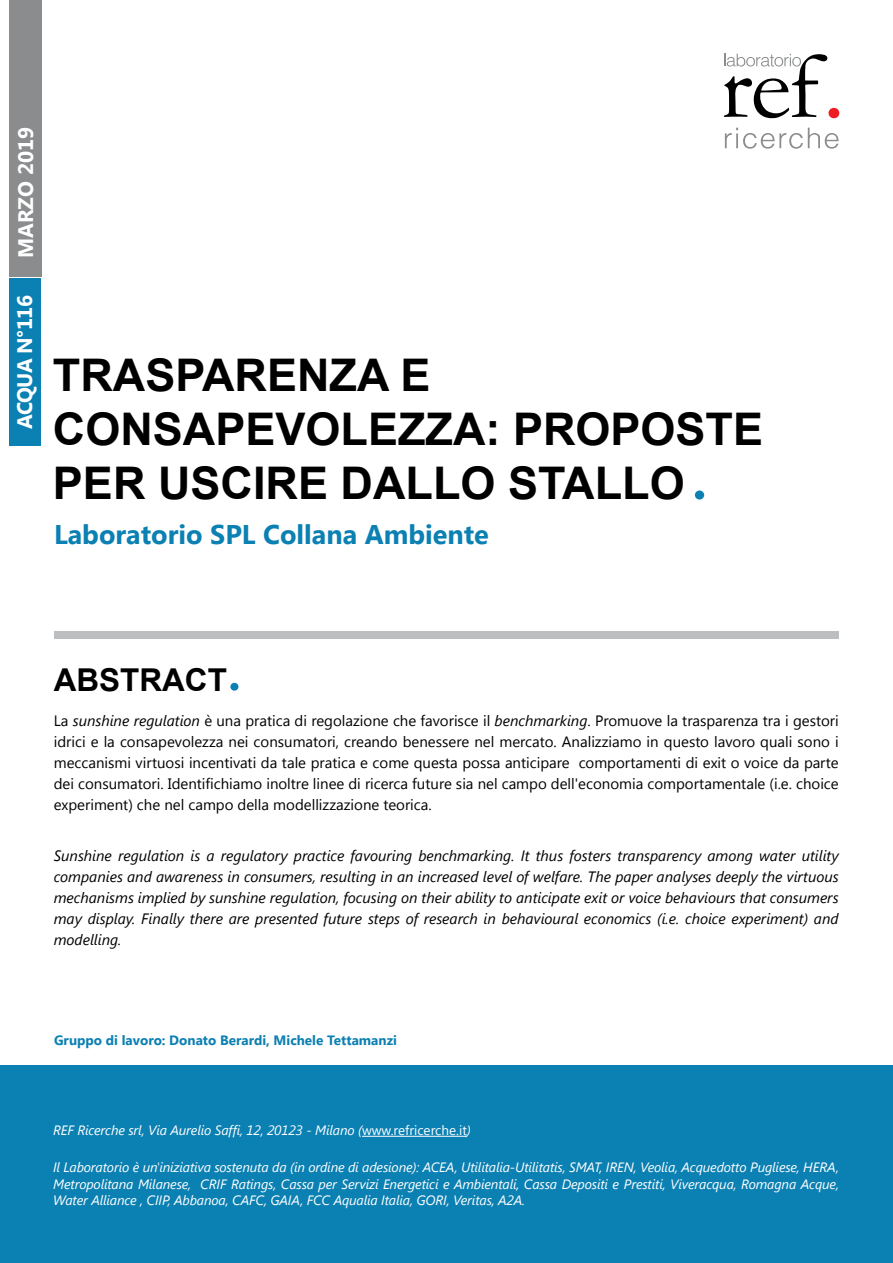
<style>
.page{position:relative;width:893px;height:1263px;background:#fff}
.page>*{position:absolute;margin:0;border:0;box-sizing:border-box;transform-origin:0 0}
.t1{font:700 45px/54px "Arial";color:#000}
.t2{font:700 31.5px "Arial";color:#000}
.t3{font:700 27px "Segoe UI";color:#0b80b2}
.t4{font:700 21px "Segoe UI";color:#fff}
.t5{font:15px/21px "Segoe UI";color:#000;text-align:justify}
.t6{font:italic 15px/21px "Segoe UI";color:#000;text-align:justify}
.t7{font:italic 13.5px/16.5px "Segoe UI";letter-spacing:-.01em;color:#fff;text-align:justify}
.t8{font:700 13.5px "Segoe UI";color:#0b80b2}
.s1{font-style:italic}
.s2{font-style:normal}
</style>
<div class="page">
<div style="left:9px;top:278px;width:32px;height:167px;background:#0b80b2"></div>
<div style="left:9px;top:0;width:32px;height:277px;background:#8a8c8e"></div>
<div style="left:695px;top:490px;width:9px;height:9px;background:#0b80b2;border-radius:50%"></div>
<div style="left:0;top:1065px;width:893px;height:198px;background:#0b80b2"></div>
<hr style="left:362px;top:1136px;width:105px;height:1px;background:#fff">
<div style="left:54px;top:631px;width:785px;height:8px;background:#bcbec0"></div>
<svg style="left:725px;top:128px;width:114px;height:21px"></svg>
<svg style="left:724px;top:54px;width:115px;height:64px"></svg>
<div style="left:230px;top:683px;width:8px;height:8px;background:#0b80b2;border-radius:50%"></div>
<h3 class="t4" style="left:11px;top:258px;width:133px;rotate:-90deg">marzo 2019</h3>
<h3 class="t4" style="left:10px;top:429px;width:135px;rotate:-90deg">Acqua N°116</h3>
<h1 class="t1" style="left:53px;top:349px;width:712px">TRASPARENZA E<br>CONSAPEVOLEZZA: PROPOSTE<br>PER USCIRE DALLO STALLO</h1>
<h3 class="t3" style="left:54px;top:515px;width:436px">Laboratorio SPL Collana Ambiente</h3>
<h2 class="t2" style="left:54px;top:662px;width:173px">ABSTRACT</h2>
<p class="t5" style="left:54px;top:710px;width:786px">La <span class="s1">sunshine regulation</span> è una pratica di regolazione che favorisce il <span class="s1">benchmarking</span>. Promuove la trasparenza tra i gestori idrici e la consapevolezza nei consumatori, creando benessere nel mercato. Analizziamo in questo lavoro quali sono i meccanismi virtuosi incentivati da tale pratica e come questa possa anticipare comportamenti di exit o voice da parte dei consumatori. Identifichiamo inoltre linee di ricerca future sia nel campo dell'economia comportamentale (i.e. choice experiment) che nel campo della modellizzazione teorica.</p>
<p class="t6" style="left:54px;top:844px;width:786px">Sunshine regulation is a regulatory practice favouring benchmarking. It thus fosters transparency among water utility companies and awareness in consumers, resulting in an increased level of welfare. The paper analyses deeply the virtuous mechanisms implied by sunshine regulation, focusing on their ability to anticipate exit or voice behaviours that consumers may display. Finally there are presented future steps of research in behavioural economics (i.e. choice experiment) and modelling.</p>
<p class="t8" style="left:54px;top:1031px;width:345px">Gruppo di lavoro: Donato Berardi, Michele Tettamanzi</p>
<p class="t7" style="left:53px;top:1121px;width:419px">REF Ricerche srl, Via Aurelio Saffi, 12, 20123 - Milano (<span class="s2">www.refricerche.it</span>)</p>
<p class="t7" style="left:53px;top:1159px;width:787px">Il Laboratorio è un'iniziativa sostenuta da (in ordine di adesione): ACEA, Utilitalia-Utilitatis, SMAT, IREN, Veolia, Acquedotto Pugliese, HERA, Metropolitana Milanese, CRIF Ratings, Cassa per Servizi Energetici e Ambientali, Cassa Depositi e Prestiti, Viveracqua, Romagna Acque, Water Alliance , CIIP, Abbanoa, CAFC, GAIA, FCC Aqualia Italia, GORI, Veritas, A2A.</p>
</div>
